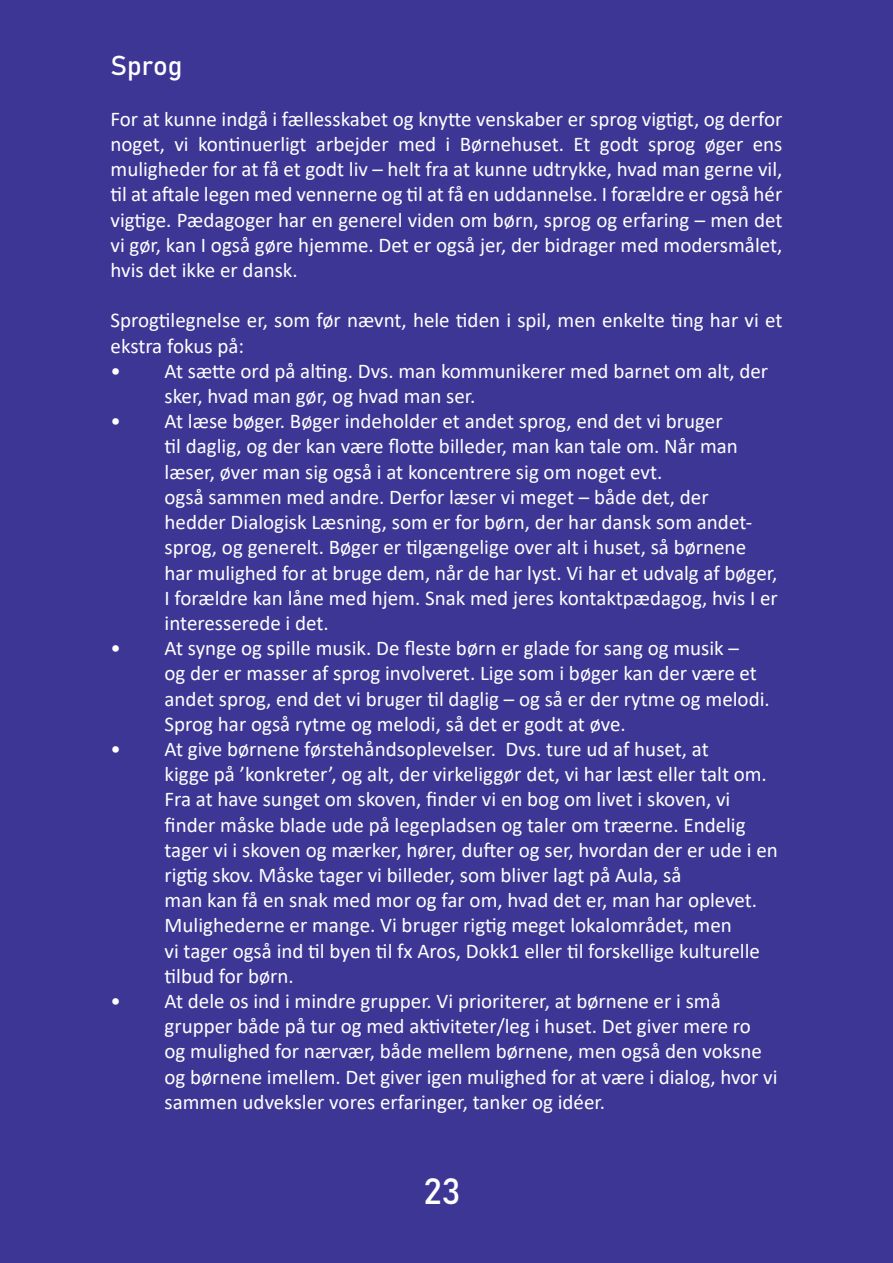
<style>
.page{position:relative;width:893px;height:1263px;background:#3d3695}
.page>*{position:absolute;margin:0;border:0;box-sizing:border-box;transform-origin:0 0}
.t1{font:36px "Bahnschrift";color:#fff}
.t2{font:27px "Bahnschrift";color:#fff}
.t3{font:21px/25.2px "Calibri";color:#fff}
</style>
<div class="page">
<p class="t2" style="left:111px;top:45px;width:73px">Sprog</p>
<p class="t3" style="left:111px;top:106px;width:673px;text-align:justify">For at kunne indgå i fællesskabet og knytte venskaber er sprog vigtigt, og derfor noget, vi kontinuerligt arbejder med i Børnehuset. Et godt sprog øger ens muligheder for at få et godt liv – helt fra at kunne udtrykke, hvad man gerne vil, til at aftale legen med vennerne og til at få en uddannelse. I forældre er også hér vigtige. Pædagoger har en generel viden om børn, sprog og erfaring – men det vi gør, kan I også gøre hjemme. Det er også jer, der bidrager med modersmålet, hvis det ikke er dansk.</p>
<p class="t3" style="left:111px;top:307px;width:673px">Sprogtilegnelse er, som før nævnt, hele tiden i spil, men enkelte ting har vi et ekstra fokus på:</p>
<p class="t3" style="left:165px;top:358px;width:605px;text-indent:-54px">• At sætte ord på alting. Dvs. man kommunikerer med barnet om alt, der sker, hvad man gør, og hvad man ser.</p>
<p class="t3" style="left:111px;top:408px;width:614px">• At læse bøger. Bøger indeholder et andet sprog, end det vi bruger</p>
<p class="t3" style="left:165px;top:433px;width:575px">til daglig, og der kan være flotte billeder, man kan tale om. Når man</p>
<p class="t3" style="left:165px;top:459px;width:499px">læser, øver man sig også i at koncentrere sig om noget evt.</p>
<p class="t3" style="left:165px;top:484px;width:546px">også sammen med andre. Derfor læser vi meget – både det, der</p>
<p class="t3" style="left:165px;top:509px;width:589px">hedder Dialogisk Læsning, som er for børn, der har dansk som andet-</p>
<p class="t3" style="left:165px;top:534px;width:583px">sprog, og generelt. Bøger er tilgængelige over alt i huset, så børnene</p>
<p class="t3" style="left:165px;top:559px;width:615px;text-align:justify">har mulighed for at bruge dem, når de har lyst. Vi har et udvalg af bøger, I forældre kan låne med hjem. Snak med jeres kontaktpædagog, hvis I er interesserede i det.</p>
<p class="t3" style="left:111px;top:635px;width:630px">• At synge og spille musik. De fleste børn er glade for sang og musik –</p>
<p class="t3" style="left:165px;top:660px;width:607px">og der er masser af sprog involveret. Lige som i bøger kan der være et andet sprog, end det vi bruger til daglig – og så er der rytme og melodi.<br>Sprog har også rytme og melodi, så det er godt at øve.</p>
<p class="t3" style="left:111px;top:736px;width:600px">• At give børnene førstehåndsoplevelser. Dvs. ture ud af huset, at</p>
<p class="t3" style="left:165px;top:761px;width:604px">kigge på ’konkreter’, og alt, der virkeliggør det, vi har læst eller talt om.<br>Fra at have sunget om skoven, finder vi en bog om livet i skoven, vi</p>
<p class="t3" style="left:165px;top:811px;width:583px">finder måske blade ude på legepladsen og taler om træerne. Endelig</p>
<p class="t3" style="left:165px;top:837px;width:615px">tager vi i skoven og mærker, hører, dufter og ser, hvordan der er ude i en rigtig skov. Måske tager vi billeder, som bliver lagt på Aula, så</p>
<p class="t3" style="left:165px;top:887px;width:594px">man kan få en snak med mor og far om, hvad det er, man har oplevet.</p>
<p class="t3" style="left:165px;top:912px;width:569px">Mulighederne er mange. Vi bruger rigtig meget lokalområdet, men</p>
<p class="t3" style="left:165px;top:937px;width:597px">vi tager også ind til byen til fx Aros, Dokk1 eller til forskellige kulturelle tilbud for børn.</p>
<p class="t3" style="left:111px;top:988px;width:612px">• At dele os ind i mindre grupper. Vi prioriterer, at børnene er i små</p>
<p class="t3" style="left:165px;top:1013px;width:588px">grupper både på tur og med aktiviteter/leg i huset. Det giver mere ro</p>
<p class="t3" style="left:165px;top:1038px;width:599px">og mulighed for nærvær, både mellem børnene, men også den voksne</p>
<p class="t3" style="left:165px;top:1063px;width:614px">og børnene imellem. Det giver igen mulighed for at være i dialog, hvor vi sammen udveksler vores erfaringer, tanker og idéer.</p>
<p class="t1" style="left:423px;top:1164px;width:39px">23</p>
</div>
